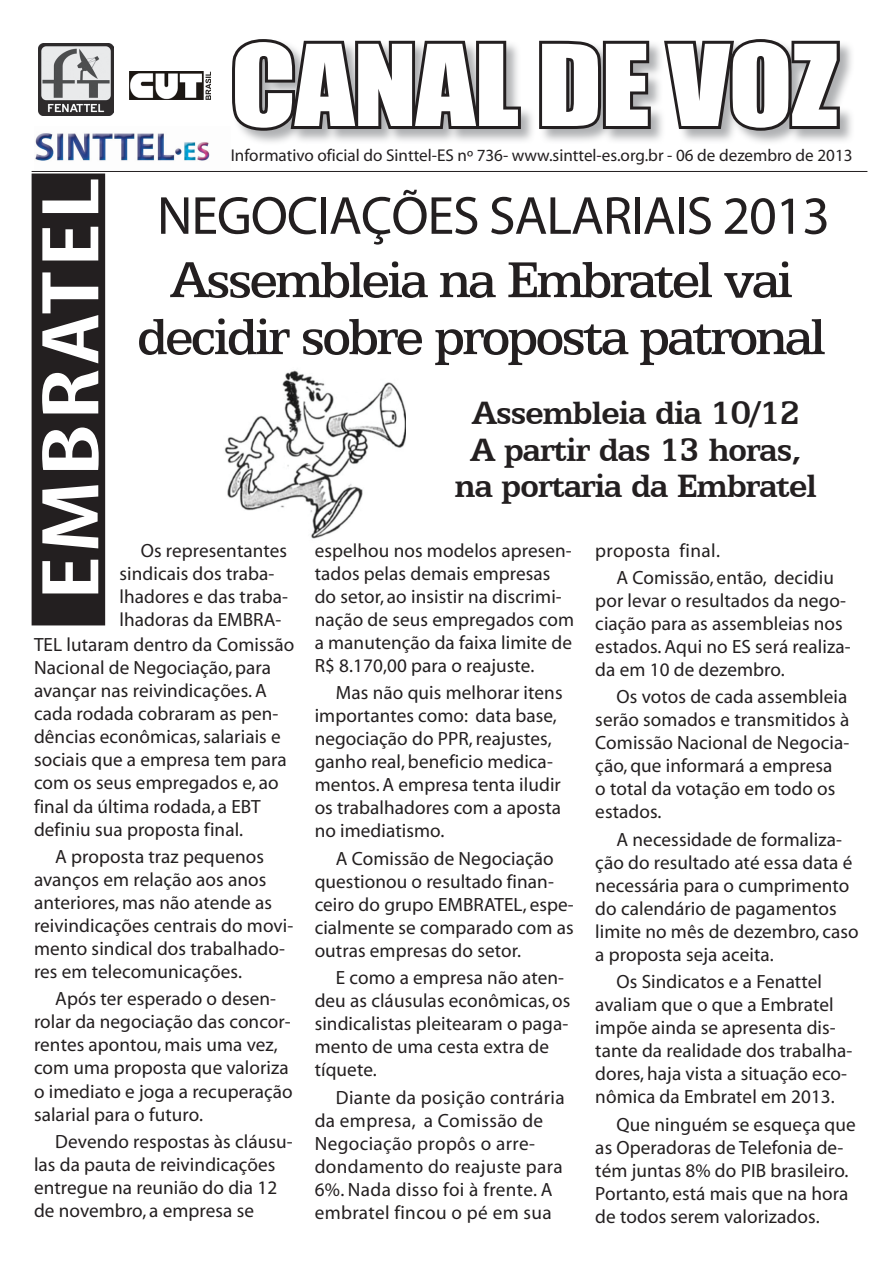
<style>
.page{position:relative;width:893px;height:1263px;background:#fff}
.page>*{position:absolute;margin:0;border:0;box-sizing:border-box;transform-origin:0 0}
.t1{font:103.95px "Impact";letter-spacing:-.01em;color:#fff;scale:1.13 1}
.t2{font:600 condensed 82.95px "Myriad";letter-spacing:.03em;color:#fff;scale:1.41 1}
.t3{font:500 57px/57px "Egyptian 505 BT";letter-spacing:-.05em;color:#231f20;text-align:center}
.t4{font:54px "Myriad";letter-spacing:-.02em;color:#231f20}
.t5{font:700 36.6px/36.6px "Egyptian 505 BT";letter-spacing:-.025em;color:#231f20;text-align:center}
.t6{font:19.2px/23.1px "Myriad";letter-spacing:.005em;color:#231f20}
.t7{font:17.1px "Myriad";color:#231f20}
</style>
<div class="page">
<img style="left:224px;top:370px;width:182px;height:169px">
<img style="left:35px;top:133px;width:175px;height:28px">
<div style="left:232px;top:38px;width:623px;height:108px;background:#95979a;opacity:.75"></div>
<svg style="left:232px;top:38px;width:292px;height:97px;background:#888788"></svg>
<svg style="left:536px;top:38px;width:118px;height:94px;background:#868586"></svg>
<svg style="left:660px;top:38px;width:183px;height:108px"></svg>
<hr style="left:32px;top:171px;width:835px;height:1px;background:#231f20">
<img style="left:129px;top:71px;width:82px;height:28px">
<img style="left:38px;top:44px;width:75px;height:72px">
<div style="left:32px;top:174px;width:73px;height:451px;background:#231f20"></div>
<h1 class="t1" style="left:231px;top:5px;width:539px">CANAL DE VOZ</h1>
<p class="t7" style="left:231px;top:146px;width:623px">Informativo oficial do Sinttel-ES nº 736- www.sinttel-es.org.br - 06 de dezembro de 2013</p>
<h3 class="t4" style="left:157px;top:189px;width:675px">NEGOCIAÇÕES SALARIAIS 2013</h3>
<h2 class="t2" style="left:29px;top:600px;width:301px;rotate:-90deg">EMBRATEL</h2>
<h3 class="t3" style="left:137px;top:250px;width:691px">Assembleia na Embratel vai decidir sobre proposta patronal</h3>
<h3 class="t5" style="left:455px;top:394px;width:364px">Assembleia dia 10/12<br>A partir das 13 horas, na portaria da Embratel</h3>
<p class="t6" style="left:616px;top:537px;width:219px;line-height:27.3px;text-indent:-21px">proposta final.<br>A Comissão, então, decidiu</p>
<p class="t6" style="left:595px;top:590px;width:257px">por levar o resultados da nego&shy;ciação para as assembleias nos estados. Aqui no ES será realiza&shy;da em 10 de dezembro.</p>
<p class="t6" style="left:595px;top:686px;width:255px;text-indent:21px">Os votos de cada assembleia serão somados e transmitidos à<br>Comissão Nacional de Negocia&shy;ção, que informará a empresa<br>o total da votação em todo os estados.</p>
<p class="t6" style="left:595px;top:829px;width:265px;text-indent:21px">A necessidade de formaliza&shy;ção do resultado até essa data é necessária para o cumprimento do calendário de pagamentos limite no mês de dezembro, caso a proposta seja aceita.</p>
<p class="t6" style="left:595px;top:971px;width:259px;text-indent:21px">Os Sindicatos e a Fenattel avaliam que o que a Embratel impõe ainda se apresenta dis&shy;tante da realidade dos trabalha&shy;dores, haja vista a situação eco&shy;nômica da Embratel em 2013.</p>
<p class="t6" style="left:595px;top:1114px;width:262px;text-indent:21px">Que ninguém se esqueça que as Operadoras de Telefonia de&shy;tém juntas 8% do PIB brasileiro.<br>Portanto, está mais que na hora de todos serem valorizados.</p>
<p class="t6" style="left:315px;top:539px;width:261px">espelhou nos modelos apresen&shy;tados pelas demais empresas do setor, ao insistir na discrimi&shy;nação de seus empregados com a manutenção da faixa limite de<br>R$ 8.170,00 para o reajuste.</p>
<p class="t6" style="left:315px;top:682px;width:249px;text-indent:21px">Mas não quis melhorar itens importantes como: data base, negociação do PPR, reajustes, ganho real, beneficio medica&shy;mentos. A empresa tenta iludir os trabalhadores com a aposta no imediatismo.</p>
<p class="t6" style="left:315px;top:847px;width:261px;text-indent:21px">A Comissão de Negociação questionou o resultado finan&shy;ceiro do grupo EMBRATEL, espe&shy;cialmente se comparado com as outras empresas do setor.</p>
<p class="t6" style="left:315px;top:967px;width:257px;text-indent:21px">E como a empresa não aten&shy;deu as cláusulas econômicas, os sindicalistas pleitearam o paga&shy;mento de uma cesta extra de tíquete.</p>
<p class="t6" style="left:315px;top:1086px;width:252px;text-indent:21px">Diante da posição contrária da empresa, a Comissão de<br>Negociação propôs o arre&shy;dondamento do reajuste para<br>6%. Nada disso foi à frente. A embratel fincou o pé em sua</p>
<p class="t6" style="left:120px;top:539px;width:170px;text-indent:21px">Os representantes sindicais dos traba&shy;lhadores e das traba&shy;lhadoras da EMBRA-</p>
<p class="t6" style="left:34px;top:634px;width:262px">TEL lutaram dentro da Comissão<br>Nacional de Negociação, para avançar nas reivindicações. A cada rodada cobraram as pen&shy;dências econômicas, salariais e sociais que a empresa tem para com os seus empregados e, ao final da última rodada, a EBT definiu sua proposta final.</p>
<p class="t6" style="left:34px;top:846px;width:261px;text-indent:21px">A proposta traz pequenos avanços em relação aos anos anteriores, mas não atende as reivindicações centrais do movi&shy;mento sindical dos trabalhado&shy;res em telecomunicações.</p>
<p class="t6" style="left:34px;top:988px;width:260px;text-indent:21px">Após ter esperado o desen&shy;rolar da negociação das concor&shy;rentes apontou, mais uma vez, com uma proposta que valoriza o imediato e joga a recuperação salarial para o futuro.</p>
<p class="t6" style="left:34px;top:1131px;width:260px;text-indent:21px">Devendo respostas às cláusu&shy;las da pauta de reivindicações entregue na reunião do dia 12 de novembro, a empresa se</p>
</div>
